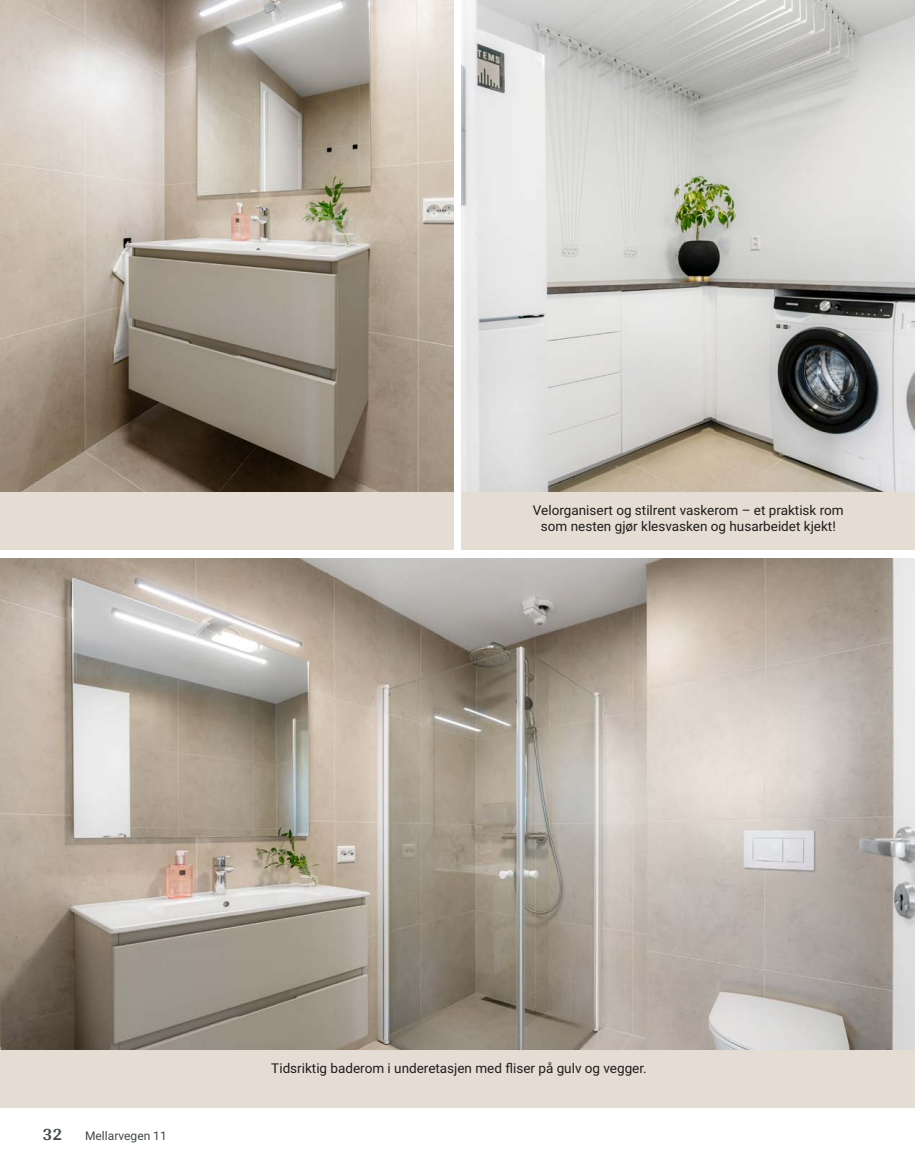
<style>
.page{position:relative;width:915px;height:1172px;background:#fff}
.page>*{position:absolute;margin:0;border:0;box-sizing:border-box;transform-origin:0 0}
.t1{font:700 18px "Arya";color:#414749}
.t2{font:13.5px/16.5px "Roboto Vitec";color:#1d1d1b;text-align:center}
.t3{font:12px "Roboto Vitec";color:#414749}
</style>
<div class="page">
<img style="left:0;top:0;width:453px;height:492px">
<img style="left:461px;top:0;width:453px;height:492px">
<img style="left:0;top:558px;width:914px;height:492px">
<div style="left:0;top:1050px;width:914px;height:58px;background:#e5dcd4"></div>
<div style="left:0;top:492px;width:453px;height:57px;background:#e5dcd4"></div>
<div style="left:461px;top:492px;width:453px;height:57px;background:#e5dcd4"></div>
<p class="t2" style="left:532px;top:501px;width:312px">Velorganisert og stilrent vaskerom – et praktisk rom som nesten gjør klesvasken og husarbeidet kjekt!</p>
<h1 class="t1" style="left:43px;top:1123px;width:21px">32</h1>
<p class="t3" style="left:85px;top:1127px;width:83px">Mellarvegen 11</p>
<p class="t2" style="left:271px;top:1060px;width:377px">Tidsriktig baderom i underetasjen med fliser på gulv og vegger.</p>
</div>
